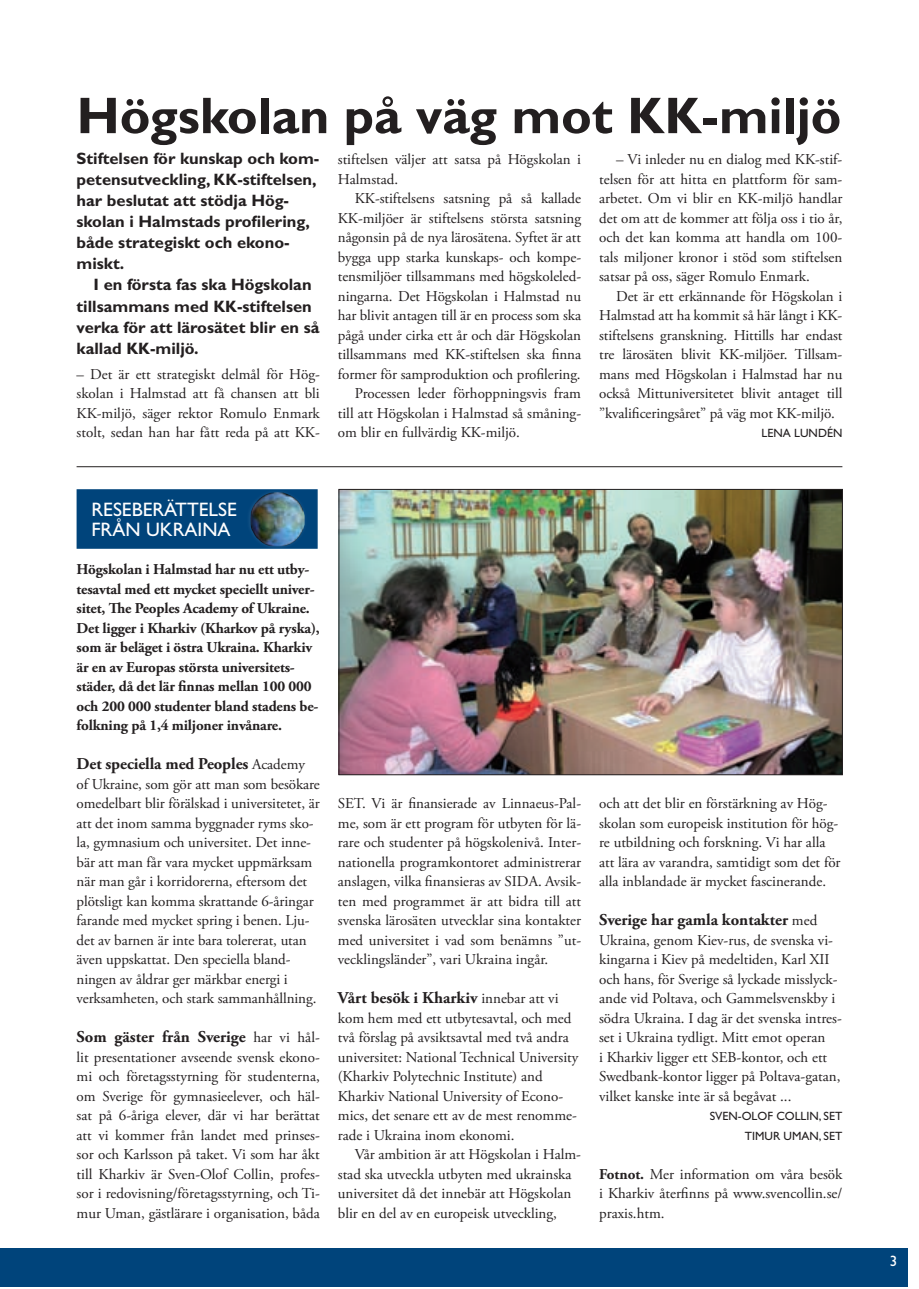
<style>
.page{position:relative;width:919px;height:1289px;background:#fff}
.page>*{position:absolute;margin:0;border:0;box-sizing:border-box;transform-origin:0 0}
.Rubrik{font:700 51.75px "Gill Sans Std";color:#231f20}
.t1{font:19.5px "Gill Sans Std";color:#fff}
.Ingress{font:700 16.5px/21px "Gill Sans Std";color:#231f20}
.Ingressindrag{font:700 16.5px/21px "Gill Sans Std";color:#231f20}
.Krönikatext{font:700 16.5px "Adobe Garamond Pro";color:#231f20}
.Brödtext__ej_indrag{font:700 16.5px "Adobe Garamond Pro";color:#231f20}
.Krönikatext-2{font:15px/19.5px "Adobe Garamond Pro";color:#231f20}
.Brödtext__indrag{font:15px/19.5px "Adobe Garamond Pro";letter-spacing:-.005em;color:#231f20;text-align:justify}
.Brödtext__ej_indrag-2{font:15px/19.5px "Adobe Garamond Pro";color:#231f20;text-align:justify}
.krönika__indrag{font:15px/19.5px "Adobe Garamond Pro";color:#231f20}
.Krönikaingång{font:700 15px/19.5px "Adobe Garamond Pro";letter-spacing:-.01em;color:#231f20}
.Brödtext__indrag-2{font:15px "Gill Sans Std";color:#fff}
.Byline{font:12px "Gill Sans Std";color:#231f20}
.s1{font-weight:400;font-size:15px}
.s2{font-weight:700}
</style>
<div class="page">
<div style="left:0;top:1247px;width:907px;height:39px;background:#00447b"></div>
<img style="left:341px;top:491px;width:499px;height:282px">
<div style="left:339px;top:489px;width:503px;height:286px;border:1px solid #231f20"></div>
<hr style="left:77px;top:466px;width:765px;height:1px;background:#231f20">
<div style="left:77px;top:489px;width:240px;height:60px;background:#00447b;border:2px solid #00447b"></div>
<div style="left:247px;top:489px;width:61px;height:61px;background:#fff;opacity:.12"></div>
<img style="left:250px;top:492px;width:54px;height:54px">
<p class="Rubrik" style="left:77px;top:85px;width:766px">Högskolan på väg mot KK-miljö</p>
<p class="Ingress" style="left:77px;top:148px;width:244px">Stiftelsen för kunskap och kom&shy;petensutveckling, KK-stiftelsen, har beslutat att stödja Hög&shy;skolan i Halmstads profilering, både strategiskt och ekono&shy;miskt.</p>
<p class="Ingressindrag" style="left:77px;top:274px;width:244px;text-indent:17px">I en första fas ska Högskolan tillsammans med KK-stiftelsen verka för att lärosätet blir en så kallad KK-miljö.</p>
<p class="Brödtext__ej_indrag-2" style="left:77px;top:365px;width:245px">– Det är ett strategiskt delmål för Hög&shy;skolan i Halmstad att få chansen att bli KK-miljö, säger rektor Romulo Enmark stolt, sedan han har fått reda på att KK-</p>
<p class="Brödtext__ej_indrag-2" style="left:338px;top:150px;width:245px">stiftelsen väljer att satsa på Högskolan i<br>Halmstad.</p>
<p class="Brödtext__indrag" style="left:338px;top:189px;width:245px;text-indent:17px">KK-stiftelsens satsning på så kallade KK-miljöer är stiftelsens största satsning någonsin på de nya lärosätena. Syftet är att bygga upp starka kunskaps- och kompe&shy;tensmiljöer tillsammans med högskoleled&shy;ningarna. Det Högskolan i Halmstad nu har blivit antagen till är en process som ska pågå under cirka ett år och där Högskolan tillsammans med KK-stiftelsen ska finna former för samproduktion och profilering.</p>
<p class="Brödtext__indrag" style="left:338px;top:384px;width:245px;text-indent:17px">Processen leder förhoppningsvis fram till att Högskolan i Halmstad så småning&shy;om blir en fullvärdig KK-miljö.</p>
<p class="Brödtext__indrag" style="left:599px;top:150px;width:245px;text-indent:17px">– Vi inleder nu en dialog med KK-stif&shy;telsen för att hitta en plattform för sam&shy;arbetet. Om vi blir en KK-miljö handlar det om att de kommer att följa oss i tio år, och det kan komma att handla om 100- tals miljoner kronor i stöd som stiftelsen satsar på oss, säger Romulo Enmark.</p>
<p class="Brödtext__indrag" style="left:599px;top:287px;width:245px;text-indent:17px">Det är ett erkännande för Högskolan i Halmstad att ha kommit så här långt i KK&shy;stiftelsens granskning. Hittills har endast tre lärosäten blivit KK-miljöer. Tillsam&shy;mans med Högskolan i Halmstad har nu också Mittuniversitetet blivit antaget till ”kvalificeringsåret” på väg mot KK-miljö.</p>
<p class="Byline" style="left:761px;top:426px;width:82px">LENA LUNDÉN</p>
<p class="t1" style="left:91px;top:498px;width:147px">RESEBERÄTTELSE</p>
<p class="t1" style="left:91px;top:518px;width:141px">FRÅN UKRAINA</p>
<p class="Krönikaingång" style="left:77px;top:560px;width:245px">Högskolan i Halmstad har nu ett utby&shy;tesavtal med ett mycket speciellt univer&shy;sitet, The Peoples Academy of Ukraine.<br>Det ligger i Kharkiv (Kharkov på ryska), som är beläget i östra Ukraina. Kharkiv är en av Europas största universitets&shy;städer, då det lär finnas mellan 100 000 och 200 000 studenter bland stadens be&shy;folkning på 1,4 miljoner invånare.</p>
<p class="Krönikatext" style="left:77px;top:754px;width:230px">Det speciella med Peoples <span class="s1">Academy</span></p>
<p class="Krönikatext-2" style="left:77px;top:774px;width:245px">of Ukraine, som gör att man som besökare omedelbart blir förälskad i universitetet, är att det inom samma byggnader ryms sko&shy;la, gymnasium och universitet. Det inne&shy;bär att man får vara mycket uppmärksam när man går i korridorerna, eftersom det plötsligt kan komma skrattande 6-åringar farande med mycket spring i benen. Lju&shy;det av barnen är inte bara tolererat, utan även uppskattat. Den speciella bland&shy;ningen av åldrar ger märkbar energi i verksamheten, och stark sammanhållning.</p>
<p class="Brödtext__ej_indrag" style="left:77px;top:1027px;width:245px">Som gäster från Sverige <span class="s1">har vi hål-</span></p>
<p class="Brödtext__ej_indrag-2" style="left:77px;top:1047px;width:245px">lit presentationer avseende svensk ekono&shy;mi och företagsstyrning för studenterna, om Sverige för gymnasieelever, och häl&shy;sat på 6-åriga elever, där vi har berättat att vi kommer från landet med prinses&shy;sor och Karlsson på taket. Vi som har åkt till Kharkiv är Sven-Olof Collin, profes&shy;sor i redovisning/företagsstyrning, och Ti&shy;mur Uman, gästlärare i organisation, båda</p>
<p class="Brödtext__ej_indrag-2" style="left:338px;top:794px;width:245px">SET. Vi är finansierade av Linnaeus-Pal&shy;me, som är ett program för utbyten för lä&shy;rare och studenter på högskolenivå. Inter&shy;nationella programkontoret administrerar anslagen, vilka finansieras av SIDA. Avsik&shy;ten med programmet är att bidra till att svenska lärosäten utvecklar sina kontakter med universitet i vad som benämns ”ut&shy;vecklingsländer”, vari Ukraina ingår.</p>
<p class="Krönikatext" style="left:338px;top:988px;width:222px">Vårt besök i Kharkiv <span class="s1">innebar att vi</span></p>
<p class="Krönikatext-2" style="left:338px;top:1008px;width:242px">kom hem med ett utbytesavtal, och med två förslag på avsiktsavtal med två andra universitet: National Technical University (Kharkiv Polytechnic Institute) and Kharkiv National University of Econo&shy;mics, det senare ett av de mest renomme&shy;rade i Ukraina inom ekonomi.</p>
<p class="krönika__indrag" style="left:338px;top:1145px;width:245px;text-indent:17px">Vår ambition är att Högskolan i Halm&shy;stad ska utveckla utbyten med ukrainska universitet då det innebär att Högskolan blir en del av en europeisk utveckling,</p>
<p class="krönika__indrag" style="left:599px;top:794px;width:243px">och att det blir en förstärkning av Hög&shy;skolan som europeisk institution för hög&shy;re utbildning och forskning. Vi har alla att lära av varandra, samtidigt som det för alla inblandade är mycket fascinerande.</p>
<p class="Krönikatext" style="left:599px;top:910px;width:220px">Sverige har gamla kontakter <span class="s1">med</span></p>
<p class="Krönikatext-2" style="left:599px;top:930px;width:244px">Ukraina, genom Kiev-rus, de svenska vi&shy;kingarna i Kiev på medeltiden, Karl XII och hans, för Sverige så lyckade misslyck&shy;ande vid Poltava, och Gammelsvenskby i södra Ukraina. I dag är det svenska intres&shy;set i Ukraina tydligt. Mitt emot operan<br>i Kharkiv ligger ett SEB-kontor, och ett Swedbank-kontor ligger på Poltava-gatan, vilket kanske inte är så begåvat ...</p>
<p class="Byline" style="left:709px;top:1109px;width:134px">SVEN-OLOF COLLIN, SET</p>
<p class="Byline" style="left:744px;top:1128px;width:99px">TIMUR UMAN, SET</p>
<p class="Brödtext__ej_indrag-2" style="left:599px;top:1164px;width:245px"><span class="s2">Fotnot.</span> Mer information om våra besök i Kharkiv återfinns på www.svencollin.se/ praxis.htm.</p>
<p class="Brödtext__indrag-2" style="left:889px;top:1251px;width:9px">3</p>
</div>
